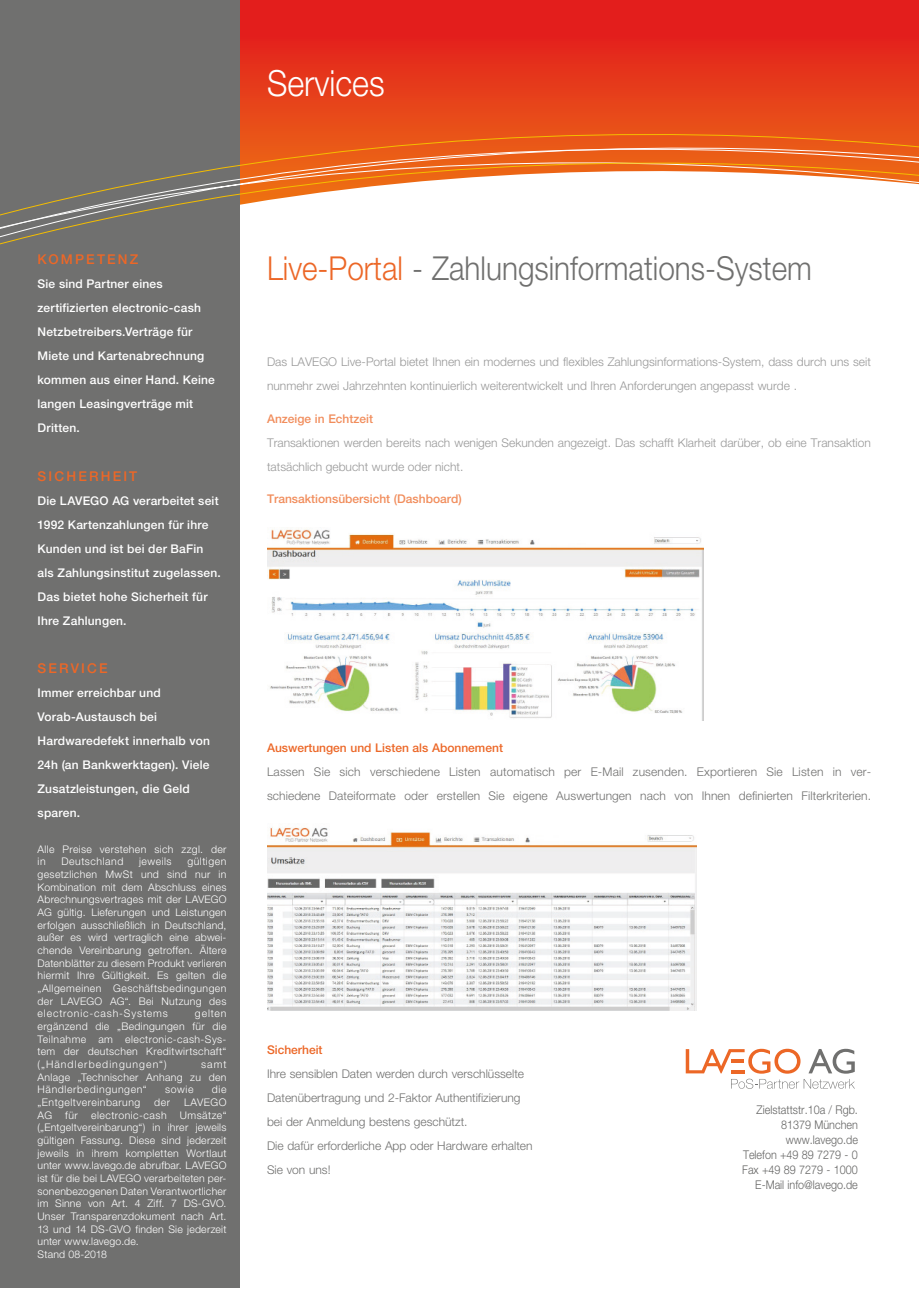
<style>
.page{position:relative;width:919px;height:1289px;background:#fff}
.page>*{position:absolute;margin:0;border:0;box-sizing:border-box;transform-origin:0 0}
.t1{font:300 36px "Helvetica Neue";color:#fff;scale:.9 1}
.t2{font:300 33px "Helvetica Neue";color:#70706f;scale:.9 1}
.t3{font:500 13.5px "Helvetica Neue";letter-spacing:.16em;color:#ec6727}
.t4{font:500 12px/24px "Helvetica Neue";letter-spacing:.015em;color:#fff}
.t5{font:300 12px/24px "Helvetica Neue";letter-spacing:.005em;color:#70706f}
.t6{font:300 12px/24px "Helvetica Neue";color:#989898}
.t7{font:300 12px/15px "Helvetica Neue";color:#646463;text-align:right;scale:.9 1}
.t8{font:500 12px "Helvetica Neue";color:#f18d5c}
.t9{font:500 12px "Helvetica Neue";color:#ec6727}
.t10{font:300 10.5px/12.6px "Helvetica Neue";letter-spacing:.025em;color:#fff;text-align:justify}
.t11{font:300 10.5px "Helvetica Neue";letter-spacing:.045em;color:#fff}
.t12{font:300 10.5px "Helvetica Neue";letter-spacing:.05em;color:#fff}
.s1{color:#ec6727}
</style>
<div class="page">
<svg style="left:239px;top:0;width:679px;height:134px"></svg>
<div style="left:0;top:0;width:239px;height:1287px;background:#70706f"></div>
<svg style="left:0;top:134px;width:918px;height:117px"></svg>
<svg style="left:33px;top:240px;width:185px;height:11px"></svg>
<svg style="left:685px;top:1048px;width:169px;height:40px"></svg>
<img style="left:267px;top:827px;width:429px;height:183px">
<img style="left:267px;top:529px;width:436px;height:191px">
<h1 class="t1" style="left:267px;top:62px;width:132px">Services</h1>
<p class="t3" style="left:38px;top:251px;width:102px">KOMPETENZ</p>
<p class="t4" style="left:38px;top:272px;width:179px">Sie sind Partner eines zertifizierten electronic-cash<br>Netzbetreibers.Verträge für<br>Miete und Kartenabrechnung kommen aus einer Hand. Keine langen Leasingverträge mit<br>Dritten.</p>
<p class="t3" style="left:38px;top:467px;width:101px">SICHERHEIT</p>
<p class="t4" style="left:38px;top:488px;width:185px">Die LAVEGO AG verarbeitet seit<br>1992 Kartenzahlungen für ihre<br>Kunden und ist bei der BaFin als Zahlungsinstitut zugelassen.<br>Das bietet hohe Sicherheit für<br>Ihre Zahlungen.</p>
<p class="t3" style="left:38px;top:659px;width:72px">SERVICE</p>
<p class="t4" style="left:38px;top:680px;width:174px">Immer erreichbar und<br>Vorab-Austausch bei<br>Hardwaredefekt innerhalb von<br>24h (an Bankwerktagen). Viele<br>Zusatzleistungen, die Geld sparen.</p>
<p class="t10" style="left:38px;top:842px;width:190px">Alle Preise verstehen sich zzgl. der in</p>
<p class="t10" style="left:38px;top:855px;width:190px;text-indent:150px">gültigen gesetzlichen MwSt und sind nur in Kombination mit dem Abschluss eines Abrechnungsvertrages mit der LAVEGO AG gültig. Lieferungen und Leistungen erfolgen ausschließlich in Deutschland, außer es wird vertraglich eine abwei&shy;chende Vereinbarung getroffen. Ältere Datenblätter zu diesem Produkt verlieren hiermit Ihre Gültigkeit. Es gelten die „Allgemeinen Geschäftsbedingungen der LAVEGO AG“. Bei Nutzung des electronic-cash-Systems</p>
<p class="t12" style="left:61px;top:855px;width:63px">Deutschland</p>
<p class="t12" style="left:139px;top:855px;width:34px">jeweils</p>
<p class="t10" style="left:38px;top:1007px;width:190px;text-indent:157px">gelten ergänzend die „Bedingungen für die Teilnahme am electronic-cash-Sys&shy;tem der deutschen Kreditwirtschaft“ („Händlerbedingungen“)</p>
<p class="t10" style="left:38px;top:1057px;width:190px;text-indent:163px">samt Anlage „Technischer Anhang zu den Händlerbedingungen“</p>
<p class="t10" style="left:165px;top:1082px;width:30px">sowie</p>
<p class="t10" style="left:212px;top:1082px;width:16px">die</p>
<p class="t10" style="left:38px;top:1095px;width:190px;text-align:left;text-indent:146px">LAVEGO<br>AG für electronic-cash Umsätze“ („Entgeltvereinbarung“) in ihrer jeweils gültigen Fassung. Diese sind jederzeit jeweils in ihrem kompletten Wortlaut unter www.lavego.de abrufbar. LAVEGO ist für die bei LAVEGO verarbeiteten per&shy;sonenbezogenen Daten Verantwortlicher im Sinne von Art. 4 Ziff. 7 DS-GVO.<br>Unser Transparenzdokument nach Art.<br>13 und 14 DS-GVO finden Sie jederzeit unter www.lavego.de.<br>Stand 08-2018</p>
<p class="t11" style="left:38px;top:1095px;width:104px">„Entgeltvereinbarung</p>
<p class="t10" style="left:154px;top:1095px;width:17px">der</p>
<h2 class="t2" style="left:267px;top:248px;width:607px"><span class="s1">Live-Portal</span> - Zahlungsinformations-System</h2>
<p class="t6" style="left:267px;top:349px;width:605px">Das LAVEGO Live-Portal bietet Ihnen ein modernes und flexibles Zahlungsinformations-System, dass durch uns seit nunmehr zwei Jahrzehnten kontinuierlich weiterentwickelt und Ihren Anforderungen angepasst wurde .</p>
<p class="t8" style="left:267px;top:411px;width:108px">Anzeige in Echtzeit</p>
<p class="t6" style="left:267px;top:430px;width:605px">Transaktionen werden bereits nach wenigen Sekunden angezeigt. Das schafft Klarheit darüber, ob eine Transaktion tatsächlich gebucht wurde oder nicht.</p>
<p class="t8" style="left:267px;top:492px;width:196px">Transaktionsübersicht (Dashboard)</p>
<p class="t9" style="left:267px;top:740px;width:237px">Auswertungen und Listen als Abonnement</p>
<p class="t5" style="left:267px;top:759px;width:605px">Lassen Sie sich verschiedene Listen automatisch per E-Mail zusenden. Exportieren Sie Listen in ver&shy;schiedene Dateiformate oder erstellen Sie eigene Auswertungen nach von Ihnen definierten Filterkriterien.</p>
<p class="t9" style="left:267px;top:1042px;width:57px">Sicherheit</p>
<p class="t5" style="left:267px;top:1061px;width:267px">Ihre sensiblen Daten werden durch verschlüsselte Datenübertragung und 2-Faktor Authentifizierung bei der Anmeldung bestens geschützt.<br>Die dafür erforderliche App oder Hardware erhalten Sie von uns!</p>
<p class="t7" style="left:742px;top:1101px;width:130px">Zielstattstr.10a / Rgb.<br>81379 München www.lavego.de<br>Telefon +49 89 7279 - 0<br>Fax +49 89 7279 - 1000<br>E-Mail info@lavego.de</p>
</div>
